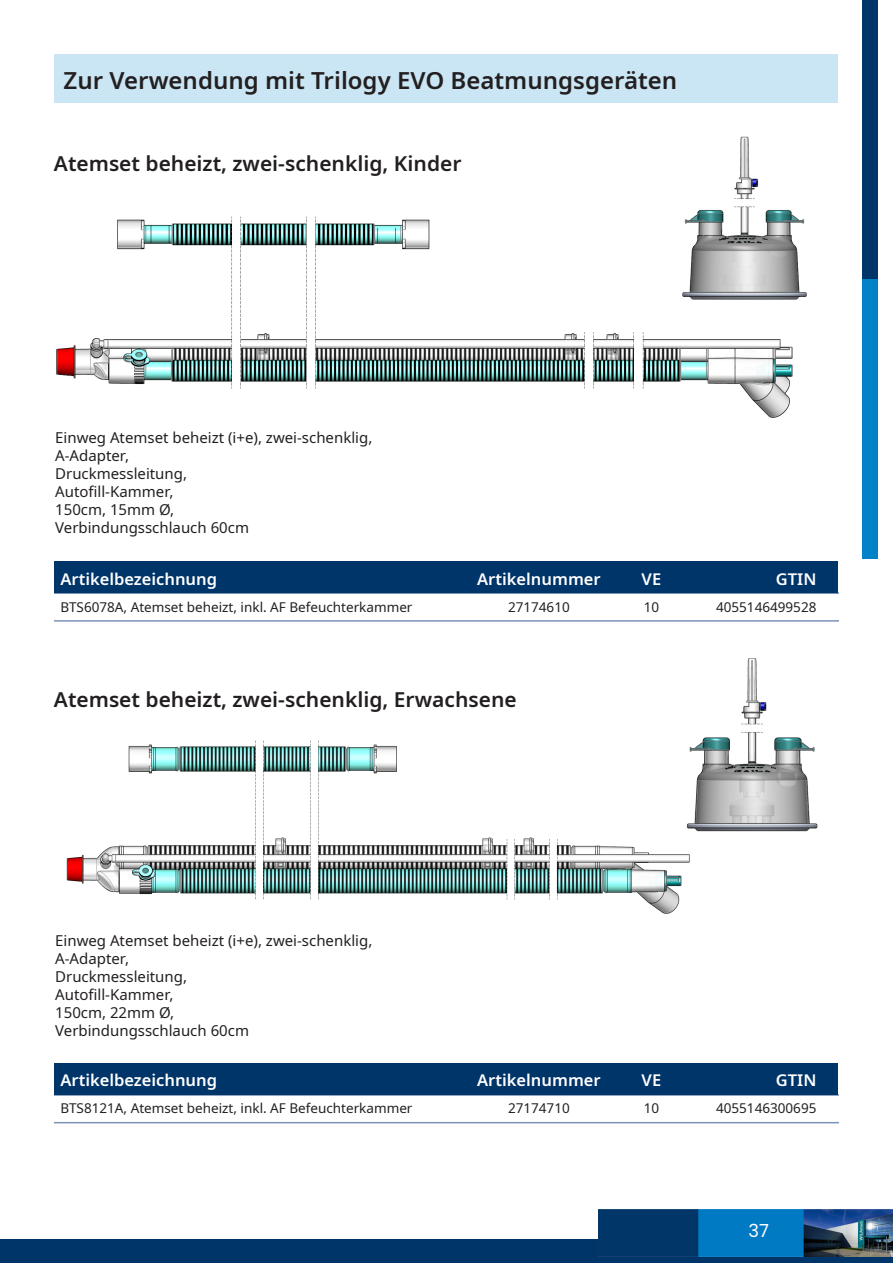
<style>
.page{position:relative;width:893px;height:1263px;background:#fff}
.page>*{position:absolute;margin:0;border:0;box-sizing:border-box;transform-origin:0 0}
.t1{font:600 24px "Noto Sans";color:#231f20}
.t2{font:600 21px "Noto Sans";color:#231f20}
.t3{font:18px "Poppins";color:#fff}
.t4{font:600 16.5px "Noto Sans";color:#fff}
.t5{font:15px "Noto Sans";color:#231f20}
.t6{font:13.5px "Noto Sans";color:#231f20}
</style>
<div class="page">
<div style="left:0;top:1239px;width:893px;height:24px;background:#00356a"></div>
<img style="left:599px;top:1209px;width:294px;height:48px">
<div style="left:862px;top:1px;width:16px;height:279px;background:#00356a"></div>
<div style="left:862px;top:279px;width:16px;height:279px;background:#0082c8"></div>
<img style="left:66px;top:740px;width:624px;height:174px">
<div style="left:54px;top:54px;width:783px;height:49px;background:#cae5f3"></div>
<hr style="left:54px;top:1094px;width:785px;height:2px;background:#7d92b7">
<hr style="left:54px;top:592px;width:785px;height:2px;background:#7d92b7">
<div style="left:54px;top:1063px;width:783px;height:32px;background:#00356a"></div>
<div style="left:54px;top:561px;width:783px;height:32px;background:#00356a"></div>
<hr style="left:54px;top:1122px;width:785px;height:1px;background:#7d92b7">
<hr style="left:54px;top:620px;width:785px;height:2px;background:#7d92b7">
<img style="left:56px;top:216px;width:737px;height:202px">
<img style="left:664px;top:136px;width:143px;height:177px">
<img style="left:662px;top:658px;width:156px;height:184px">
<p class="t1" style="left:64px;top:63px;width:615px">Zur Verwendung mit Trilogy EVO Beatmungsgeräten</p>
<p class="t2" style="left:54px;top:149px;width:409px">Atemset beheizt, zwei-schenklig, Kinder</p>
<p class="t5" style="left:55px;top:427px;width:319px">Einweg Atemset beheizt (i+e), zwei-schenklig,</p>
<p class="t5" style="left:55px;top:445px;width:76px">A-Adapter,</p>
<p class="t5" style="left:55px;top:463px;width:133px">Druckmessleitung,</p>
<p class="t5" style="left:55px;top:481px;width:120px">Autofill-Kammer,</p>
<p class="t5" style="left:55px;top:499px;width:121px">150cm, 15mm Ø,</p>
<p class="t5" style="left:55px;top:517px;width:195px">Verbindungsschlauch 60cm</p>
<p class="t4" style="left:60px;top:567px;width:158px">Artikelbezeichnung</p>
<p class="t4" style="left:477px;top:567px;width:125px">Artikelnummer</p>
<p class="t4" style="left:642px;top:567px;width:21px">VE</p>
<p class="t4" style="left:776px;top:567px;width:42px">GTIN</p>
<p class="t6" style="left:60px;top:597px;width:354px">BTS6078A, Atemset beheizt, inkl. AF Befeuchterkammer</p>
<p class="t6" style="left:508px;top:597px;width:63px">27174610</p>
<p class="t6" style="left:644px;top:597px;width:17px">10</p>
<p class="t6" style="left:716px;top:597px;width:102px">4055146499528</p>
<p class="t2" style="left:54px;top:685px;width:464px">Atemset beheizt, zwei-schenklig, Erwachsene</p>
<p class="t5" style="left:55px;top:930px;width:319px">Einweg Atemset beheizt (i+e), zwei-schenklig,</p>
<p class="t5" style="left:55px;top:948px;width:76px">A-Adapter,</p>
<p class="t5" style="left:55px;top:966px;width:133px">Druckmessleitung,</p>
<p class="t5" style="left:55px;top:984px;width:120px">Autofill-Kammer,</p>
<p class="t5" style="left:55px;top:1002px;width:121px">150cm, 22mm Ø,</p>
<p class="t5" style="left:55px;top:1020px;width:195px">Verbindungsschlauch 60cm</p>
<p class="t4" style="left:60px;top:1069px;width:158px">Artikelbezeichnung</p>
<p class="t4" style="left:477px;top:1069px;width:125px">Artikelnummer</p>
<p class="t4" style="left:642px;top:1069px;width:21px">VE</p>
<p class="t4" style="left:776px;top:1069px;width:42px">GTIN</p>
<p class="t6" style="left:60px;top:1099px;width:354px">BTS8121A, Atemset beheizt, inkl. AF Befeuchterkammer</p>
<p class="t6" style="left:508px;top:1099px;width:63px">27174710</p>
<p class="t6" style="left:644px;top:1099px;width:17px">10</p>
<p class="t6" style="left:716px;top:1099px;width:102px">4055146300695</p>
<p class="t3" style="left:748px;top:1220px;width:22px">37</p>
</div>
